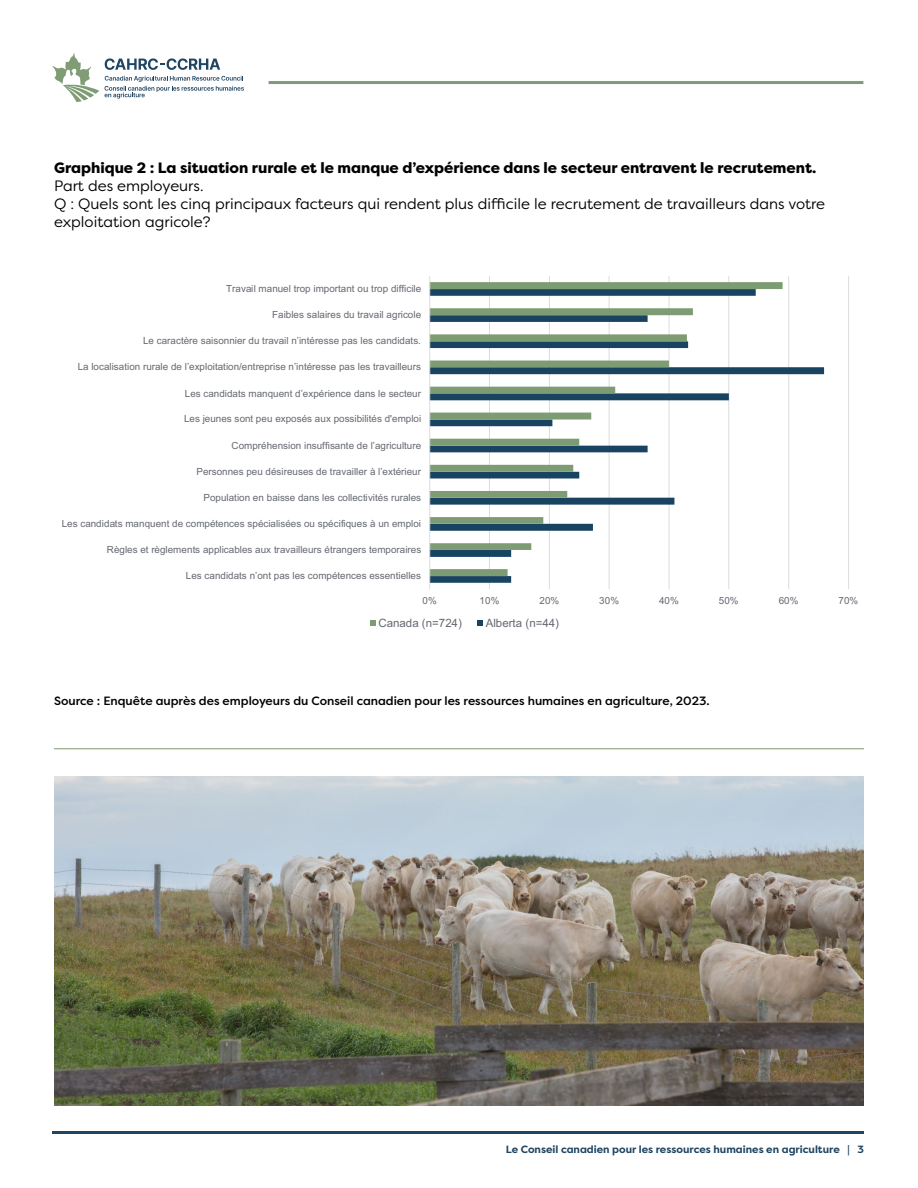
<style>
.page{position:relative;width:918px;height:1188px;background:#fff}
.page>*{position:absolute;margin:0;border:0;box-sizing:border-box;transform-origin:0 0}
.t1{font:15px/18px "Filson Pro";color:#000}
.t2{font:800 15px "Filson Pro";color:#000}
.t3{font:500 12px "Filson Pro";color:#000}
.t4{font:11.55px "Arial";letter-spacing:.005em;color:#646870}
.t5{font:700 10.5px "Filson Pro";color:#1f4561}
.t6{font:9.9px "Arial";letter-spacing:.005em;color:#646870}
</style>
<div class="page">
<svg style="left:105px;top:76px;width:139px;height:23px"></svg>
<svg style="left:105px;top:58px;width:115px;height:12px"></svg>
<svg style="left:52px;top:53px;width:47px;height:49px"></svg>
<hr style="left:269px;top:81px;width:594px;height:3px;background:#7f9c74">
<hr style="left:52px;top:1131px;width:811px;height:3px;background:#1f4562">
<img style="left:54px;top:776px;width:810px;height:330px">
<hr style="left:54px;top:748px;width:810px;height:1px;background:#7d9b73">
<hr style="left:489px;top:276px;width:1px;height:313px;background:#dbdcdf">
<hr style="left:549px;top:276px;width:1px;height:313px;background:#dbdcdf">
<hr style="left:609px;top:276px;width:1px;height:313px;background:#dbdcdf">
<hr style="left:669px;top:276px;width:1px;height:313px;background:#dbdcdf">
<hr style="left:728px;top:276px;width:1px;height:313px;background:#dbdcdf">
<hr style="left:788px;top:276px;width:1px;height:313px;background:#dbdcdf">
<hr style="left:848px;top:276px;width:1px;height:313px;background:#dbdcdf">
<svg style="left:430px;top:367px;width:394px;height:216px"></svg>
<svg style="left:430px;top:282px;width:353px;height:294px"></svg>
<hr style="left:429px;top:276px;width:1px;height:313px;background:#dbdcdf">
<svg style="left:370px;top:620px;width:6px;height:6px"></svg>
<svg style="left:477px;top:620px;width:6px;height:6px"></svg>
<h1 class="t2" style="left:54px;top:159px;width:764px">Graphique 2 : La situation rurale et le manque d’expérience dans le secteur entravent le recrutement.</h1>
<h1 class="t1" style="left:54px;top:177px;width:773px">Part des employeurs.<br>Q : Quels sont les cinq principaux facteurs qui rendent plus difficile le recrutement de travailleurs dans votre exploitation agricole?</h1>
<p class="t6" style="left:226px;top:282px;width:197px">Travail manuel trop important ou trop difficile</p>
<p class="t6" style="left:272px;top:308px;width:150px">Faibles salaires du travail agricole</p>
<p class="t6" style="left:143px;top:334px;width:279px">Le caractère saisonnier du travail n’intéresse pas les candidats.</p>
<p class="t6" style="left:78px;top:360px;width:345px">La localisation rurale de l’exploitation/entreprise n’intéresse pas les travailleurs</p>
<p class="t6" style="left:185px;top:386px;width:238px">Les candidats manquent d’expérience dans le secteur</p>
<p class="t6" style="left:184px;top:412px;width:239px">Les jeunes sont peu exposés aux possibilités d'emploi</p>
<p class="t6" style="left:232px;top:438px;width:191px">Compréhension insuffisante de l’agriculture</p>
<p class="t6" style="left:196px;top:464px;width:226px">Personnes peu désireuses de travailler à l’extérieur</p>
<p class="t6" style="left:204px;top:490px;width:219px">Population en baisse dans les collectivités rurales</p>
<p class="t6" style="left:62px;top:516px;width:361px">Les candidats manquent de compétences spécialisées ou spécifiques à un emploi</p>
<p class="t6" style="left:107px;top:542px;width:316px">Règles et règlements applicables aux travailleurs étrangers temporaires</p>
<p class="t6" style="left:186px;top:569px;width:237px">Les candidats n’ont pas les compétences essentielles</p>
<p class="t6" style="left:423px;top:594px;width:16px">0%</p>
<p class="t6" style="left:480px;top:594px;width:21px">10%</p>
<p class="t6" style="left:539px;top:594px;width:21px">20%</p>
<p class="t6" style="left:599px;top:594px;width:21px">30%</p>
<p class="t6" style="left:659px;top:594px;width:21px">40%</p>
<p class="t6" style="left:719px;top:594px;width:21px">50%</p>
<p class="t6" style="left:779px;top:594px;width:21px">60%</p>
<p class="t6" style="left:839px;top:594px;width:21px">70%</p>
<p class="t4" style="left:378px;top:615px;width:85px">Canada (n=724)</p>
<p class="t4" style="left:486px;top:615px;width:75px">Alberta (n=44)</p>
<p class="t3" style="left:54px;top:692px;width:657px">Source : Enquête auprès des employeurs du Conseil canadien pour les ressources humaines en agriculture, 2023.</p>
<p class="t5" style="left:506px;top:1142px;width:360px">Le Conseil canadien pour les ressources humaines en agriculture | 3</p>
</div>
